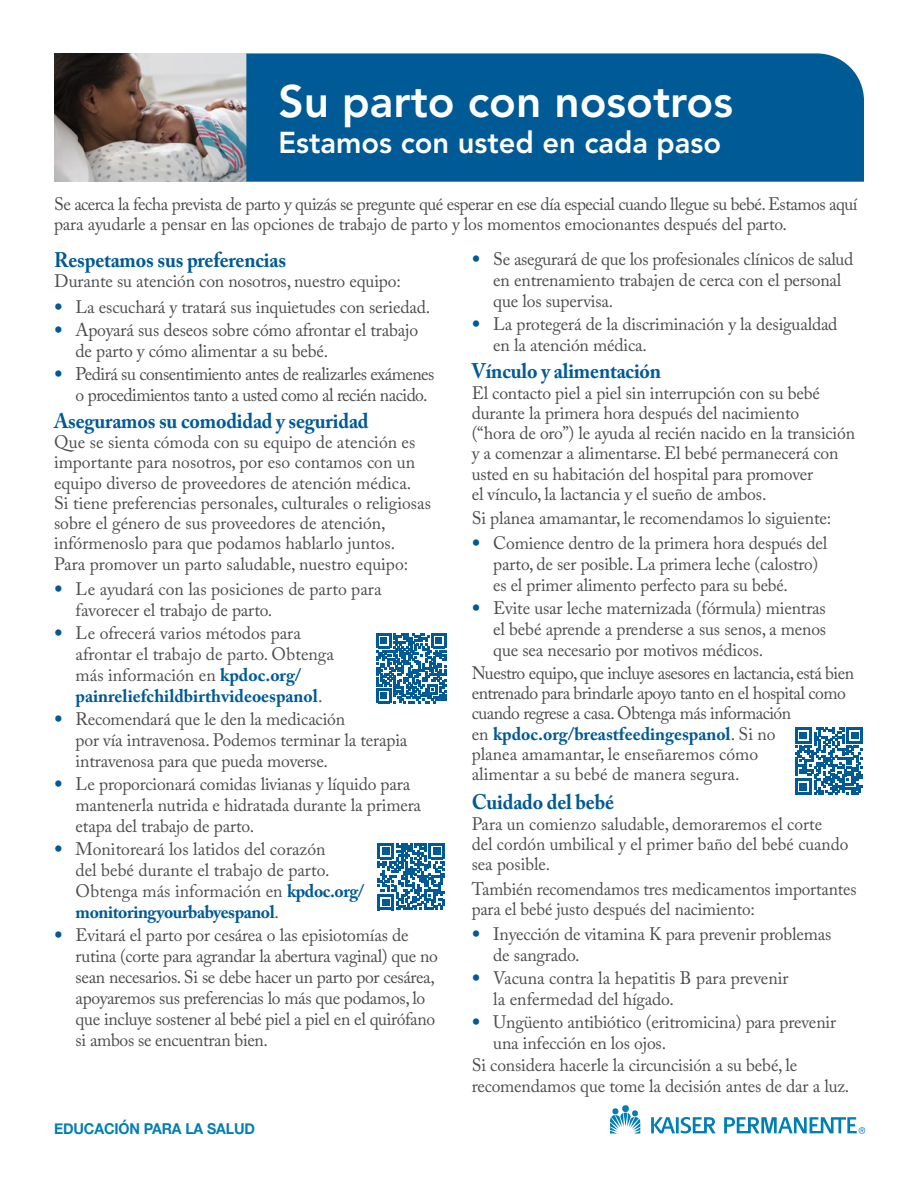
<style>
.page{position:relative;width:918px;height:1188px;background:#fff}
.page>*{position:absolute;margin:0;border:0;box-sizing:border-box;transform-origin:0 0}
.t1{font:800 45px "Avenir LT Std";color:#fff}
.t2{font:800 30px "Avenir LT Std";color:#fff}
.t3{font:700 21px "Adobe Caslon Pro";letter-spacing:-.01em;color:#005a96;scale:.95 1}
.t4{font:18.3px/21px "Adobe Caslon Pro";letter-spacing:-.03em;color:#4d4d4f;scale:.96 1}
.t5{font:18.3px/21px "Adobe Caslon Pro";letter-spacing:-.01em;color:#4d4d4f;scale:.96 1}
.t6{font:18px/21px "Adobe Caslon Pro";letter-spacing:-.01em;color:#4d4d4f}
.t7{font:18px/20.2px "Adobe Caslon Pro";letter-spacing:-.03em;color:#4d4d4f}
.t8{font:18px/20.2px "Adobe Caslon Pro";letter-spacing:-.01em;color:#4d4d4f;scale:.96 1}
.t9{font:100 condensed 18px/23.1px "Helvetica Neue LT Std";color:#005a96;scale:.96 1}
.t10{font:700 15px "Helvetica Neue";letter-spacing:-.01em;color:#007fb3;scale:.95 1}
.s1{font-weight:700;color:#005a96}
</style>
<div class="page">
<img style="left:54px;top:53px;width:192px;height:129px">
<svg style="left:610px;top:1108px;width:30px;height:26px"></svg>
<div style="left:622px;top:1105px;width:7px;height:7px;background:#007fb3;border-radius:50%"></div>
<hr style="left:676px;top:1117px;width:3px;height:16px;background:#007fb3">
<svg style="left:651px;top:1117px;width:24px;height:16px"></svg>
<svg style="left:681px;top:1117px;width:35px;height:17px"></svg>
<svg style="left:724px;top:1117px;width:141px;height:17px"></svg>
<div style="left:246px;top:53px;width:618px;height:129px;background:#005a96"></div>
<svg style="left:376px;top:633px;width:70px;height:70px"></svg>
<svg style="left:378px;top:843px;width:67px;height:67px"></svg>
<svg style="left:795px;top:727px;width:68px;height:68px"></svg>
<p class="t1" style="left:278px;top:74px;width:456px">Su parto con nosotros</p>
<p class="t2" style="left:278px;top:124px;width:444px">Estamos con usted en cada paso</p>
<p class="t6" style="left:54px;top:193px;width:805px;line-height:20.2px">Se acerca la fecha prevista de parto y quizás se pregunte qué esperar en ese día especial cuando llegue su bebé. Estamos aquí para ayudarle a pensar en las opciones de trabajo de parto y los momentos emocionantes después del parto.</p>
<p class="t3" style="left:54px;top:248px;width:246px">Respetamos sus preferencias</p>
<p class="t6" style="left:54px;top:271px;width:348px">Durante su atención con nosotros, nuestro equipo:</p>
<p class="t6" style="left:76px;top:296px;width:356px">La escuchará y tratará sus inquietudes con seriedad.</p>
<p class="t5" style="left:76px;top:319px;width:358px">Apoyará sus deseos sobre cómo afrontar el trabajo de parto y cómo alimentar a su bebé.</p>
<p class="t4" style="left:76px;top:363px;width:375px">Pedirá su consentimiento antes de realizarles exámenes o procedimientos tanto a usted como al recién nacido.</p>
<p class="t3" style="left:54px;top:408px;width:333px">Aseguramos su comodidad y seguridad</p>
<p class="t6" style="left:54px;top:432px;width:379px;line-height:20.2px">Que se sienta cómoda con su equipo de atención es importante para nosotros, por eso contamos con un equipo diverso de proveedores de atención médica.<br>Si tiene preferencias personales, culturales o religiosas sobre el género de sus proveedores de atención, infórmenoslo para que podamos hablarlo juntos.<br>Para promover un parto saludable, nuestro equipo:</p>
<p class="t6" style="left:76px;top:578px;width:307px">Le ayudará con las posiciones de parto para favorecer el trabajo de parto.</p>
<p class="t6" style="left:76px;top:622px;width:260px">Le ofrecerá varios métodos para afrontar el trabajo de parto. Obtenga más información en <span class="s1">kpdoc.org/ painreliefchildbirthvideoespanol</span>.</p>
<p class="t6" style="left:76px;top:708px;width:333px">Recomendará que le den la medicación<br>por vía intravenosa. Podemos terminar la terapia intravenosa para que pueda moverse.</p>
<p class="t6" style="left:76px;top:773px;width:347px">Le proporcionará comidas livianas y líquido para mantenerla nutrida e hidratada durante la primera etapa del trabajo de parto.</p>
<p class="t6" style="left:76px;top:838px;width:290px">Monitoreará los latidos del corazón<br>del bebé durante el trabajo de parto.<br>Obtenga más información en <span class="s1">kpdoc.org/ monitoringyourbabyespanol</span>.</p>
<p class="t6" style="left:76px;top:924px;width:364px">Evitará el parto por cesárea o las episiotomías de rutina (corte para agrandar la abertura vaginal) que no sean necesarios. Si se debe hacer un parto por cesárea, apoyaremos sus preferencias lo más que podamos, lo que incluye sostener al bebé piel a piel en el quirófano si ambos se encuentran bien.</p>
<p class="t6" style="left:493px;top:248px;width:362px">Se asegurará de que los profesionales clínicos de salud en entrenamiento trabajen de cerca con el personal que los supervisa.</p>
<p class="t6" style="left:493px;top:313px;width:346px">La protegerá de la discriminación y la desigualdad en la atención médica.</p>
<p class="t3" style="left:472px;top:359px;width:201px">Vínculo y alimentación</p>
<p class="t6" style="left:472px;top:382px;width:385px;line-height:20.2px">El contacto piel a piel sin interrupción con su bebé durante la primera hora después del nacimiento<br>(“hora de oro”) le ayuda al recién nacido en la transición y a comenzar a alimentarse. El bebé permanecerá con usted en su habitación del hospital para promover<br>el vínculo, la lactancia y el sueño de ambos.</p>
<p class="t6" style="left:472px;top:508px;width:361px">Si planea amamantar, le recomendamos lo siguiente:</p>
<p class="t6" style="left:493px;top:533px;width:336px">Comience dentro de la primera hora después del parto, de ser posible. La primera leche (calostro) es el primer alimento perfecto para su bebé.</p>
<p class="t6" style="left:493px;top:598px;width:334px;text-align:justify">Evite usar leche maternizada (fórmula) mientras el bebé aprende a prenderse a sus senos, a menos que sea necesario por motivos médicos.</p>
<p class="t7" style="left:472px;top:662px;width:384px">Nuestro equipo, que incluye asesores en lactancia, está bien entrenado para brindarle apoyo tanto en el hospital como cuando regrese a casa. Obtenga más información<br>en <span class="s1">kpdoc.org/breastfeedingespanol</span>. Si no<br>planea amamantar, le enseñaremos cómo<br>alimentar a su bebé de manera segura.</p>
<p class="t3" style="left:472px;top:790px;width:151px">Cuidado del bebé</p>
<p class="t8" style="left:472px;top:813px;width:394px">Para un comienzo saludable, demoraremos el corte<br>del cordón umbilical y el primer baño del bebé cuando sea posible.</p>
<p class="t8" style="left:472px;top:878px;width:402px">También recomendamos tres medicamentos importantes para el bebé justo después del nacimiento:</p>
<p class="t6" style="left:493px;top:923px;width:340px">Inyección de vitamina K para prevenir problemas de sangrado.</p>
<p class="t6" style="left:493px;top:967px;width:297px">Vacuna contra la hepatitis B para prevenir la enfermedad del hígado.</p>
<p class="t6" style="left:493px;top:1011px;width:344px">Ungüento antibiótico (eritromicina) para prevenir una infección en los ojos.</p>
<p class="t6" style="left:472px;top:1055px;width:379px;line-height:20.2px">Si considera hacerle la circuncisión a su bebé, le recomendamos que tome la decisión antes de dar a luz.</p>
<p class="t9" style="left:472px;top:247px;width:11px">•</p>
<p class="t9" style="left:54px;top:295px;width:11px">• •</p>
<p class="t9" style="left:54px;top:362px;width:11px">•</p>
<p class="t9" style="left:472px;top:312px;width:11px">•</p>
<p class="t9" style="left:472px;top:531px;width:11px">•</p>
<p class="t9" style="left:54px;top:577px;width:11px">•</p>
<p class="t9" style="left:54px;top:621px;width:11px">•</p>
<p class="t9" style="left:472px;top:596px;width:11px">•</p>
<p class="t9" style="left:54px;top:707px;width:11px">•</p>
<p class="t9" style="left:54px;top:772px;width:11px">•</p>
<p class="t9" style="left:54px;top:837px;width:11px">•</p>
<p class="t9" style="left:472px;top:922px;width:11px">•</p>
<p class="t9" style="left:472px;top:966px;width:11px">•</p>
<p class="t9" style="left:472px;top:1010px;width:11px">•</p>
<p class="t9" style="left:54px;top:923px;width:11px">•</p>
<p class="t10" style="left:54px;top:1117px;width:213px">EDUCACIÓN PARA LA SALUD</p>
</div>
